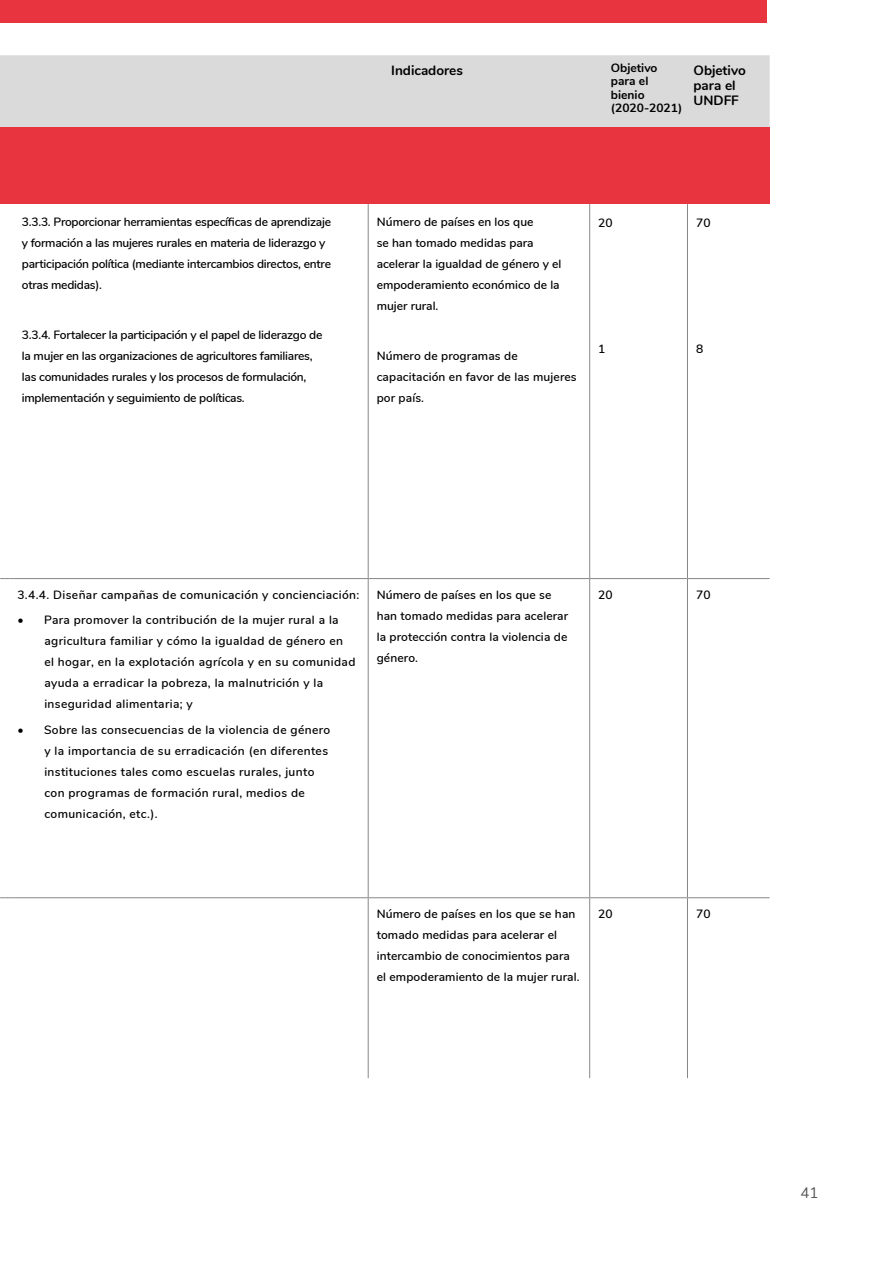
<style>
.page{position:relative;width:893px;height:1263px;background:#fff}
.page>*{position:absolute;margin:0;border:0;box-sizing:border-box;transform-origin:0 0}
.t1{font:15px "Nunito";color:#575756}
.t2{font:700 13.5px/15px "Nunito";color:#000}
.t3{font:600 12px/21px "Nunito";letter-spacing:.03em;color:#000}
.t4{font:600 12px/21px "Nunito";letter-spacing:.01em;color:#000}
.t5{font:600 12px/21px "Nunito";letter-spacing:-.02em;color:#000}
.t6{font:700 12px/13.5px "Nunito";color:#000}
</style>
<div class="page">
<div style="left:0;top:55px;width:770px;height:72px;background:#dadada"></div>
<div style="left:0;top:127px;width:770px;height:77px;background:#e7343f"></div>
<hr style="left:368px;top:204px;width:1px;height:374px;background:#878787">
<hr style="left:589px;top:204px;width:1px;height:374px;background:#878787">
<hr style="left:687px;top:204px;width:1px;height:374px;background:#878787">
<svg style="left:0;top:578px;width:14px;height:1px"></svg>
<hr style="left:14px;top:578px;width:354px;height:1px;background:#878787">
<hr style="left:368px;top:578px;width:222px;height:1px;background:#878787">
<hr style="left:368px;top:579px;width:1px;height:318px;background:#878787">
<hr style="left:590px;top:578px;width:97px;height:1px;background:#878787">
<hr style="left:589px;top:579px;width:1px;height:318px;background:#878787">
<hr style="left:687px;top:578px;width:83px;height:1px;background:#878787">
<hr style="left:687px;top:579px;width:1px;height:318px;background:#878787">
<svg style="left:0;top:897px;width:14px;height:1px"></svg>
<hr style="left:14px;top:897px;width:354px;height:1px;background:#878787">
<hr style="left:368px;top:897px;width:222px;height:1px;background:#878787">
<hr style="left:368px;top:898px;width:1px;height:180px;background:#878787">
<hr style="left:590px;top:897px;width:97px;height:1px;background:#878787">
<hr style="left:589px;top:898px;width:1px;height:180px;background:#878787">
<hr style="left:687px;top:897px;width:83px;height:1px;background:#878787">
<hr style="left:687px;top:898px;width:1px;height:180px;background:#878787">
<div style="left:0;top:0;width:766px;height:22px;background:#e7343f"></div>
<p class="t5" style="left:22px;top:210px;width:311px">3.3.3. Proporcionar herramientas específicas de aprendizaje y formación a las mujeres rurales en materia de liderazgo y participación política (mediante intercambios directos, entre otras medidas).</p>
<p class="t5" style="left:22px;top:324px;width:302px">3.3.4. Fortalecer la participación y el papel de liderazgo de la mujer en las organizaciones de agricultores familiares, las comunidades rurales y los procesos de formulación, implementación y seguimiento de políticas.</p>
<p class="t2" style="left:391px;top:62px;width:73px">Indicadores</p>
<p class="t6" style="left:611px;top:60px;width:73px">Objetivo para el bienio (2020-2021)</p>
<p class="t2" style="left:693px;top:62px;width:54px">Objetivo para el<br>UNDFF</p>
<p class="t4" style="left:377px;top:210px;width:186px">Número de países en los que<br>se han tomado medidas para acelerar la igualdad de género y el empoderamiento económico de la mujer rural.</p>
<p class="t4" style="left:377px;top:345px;width:201px">Número de programas de capacitación en favor de las mujeres por país.</p>
<p class="t4" style="left:598px;top:212px;width:16px">20</p>
<p class="t4" style="left:598px;top:338px;width:9px">1</p>
<p class="t4" style="left:696px;top:212px;width:16px">70</p>
<p class="t4" style="left:696px;top:338px;width:9px">8</p>
<p class="t3" style="left:17px;top:584px;width:343px">3.4.4. Diseñar campañas de comunicación y concienciación:</p>
<p class="t3" style="left:44px;top:609px;width:313px;text-indent:-27px">• Para promover la contribución de la mujer rural a la agricultura familiar y cómo la igualdad de género en el hogar, en la explotación agrícola y en su comunidad ayuda a erradicar la pobreza, la malnutrición y la inseguridad alimentaria; y</p>
<p class="t3" style="left:44px;top:718px;width:287px;text-indent:-27px">• Sobre las consecuencias de la violencia de género y la importancia de su erradicación (en diferentes instituciones tales como escuelas rurales, junto con programas de formación rural, medios de comunicación, etc.).</p>
<p class="t4" style="left:377px;top:584px;width:193px">Número de países en los que se han tomado medidas para acelerar la protección contra la violencia de género.</p>
<p class="t4" style="left:598px;top:584px;width:16px">20</p>
<p class="t4" style="left:696px;top:584px;width:16px">70</p>
<p class="t4" style="left:377px;top:903px;width:204px">Número de países en los que se han tomado medidas para acelerar el intercambio de conocimientos para el empoderamiento de la mujer rural.</p>
<p class="t4" style="left:598px;top:903px;width:16px">20</p>
<p class="t4" style="left:696px;top:903px;width:16px">70</p>
<p class="t1" style="left:800px;top:1182px;width:19px">41</p>
</div>
